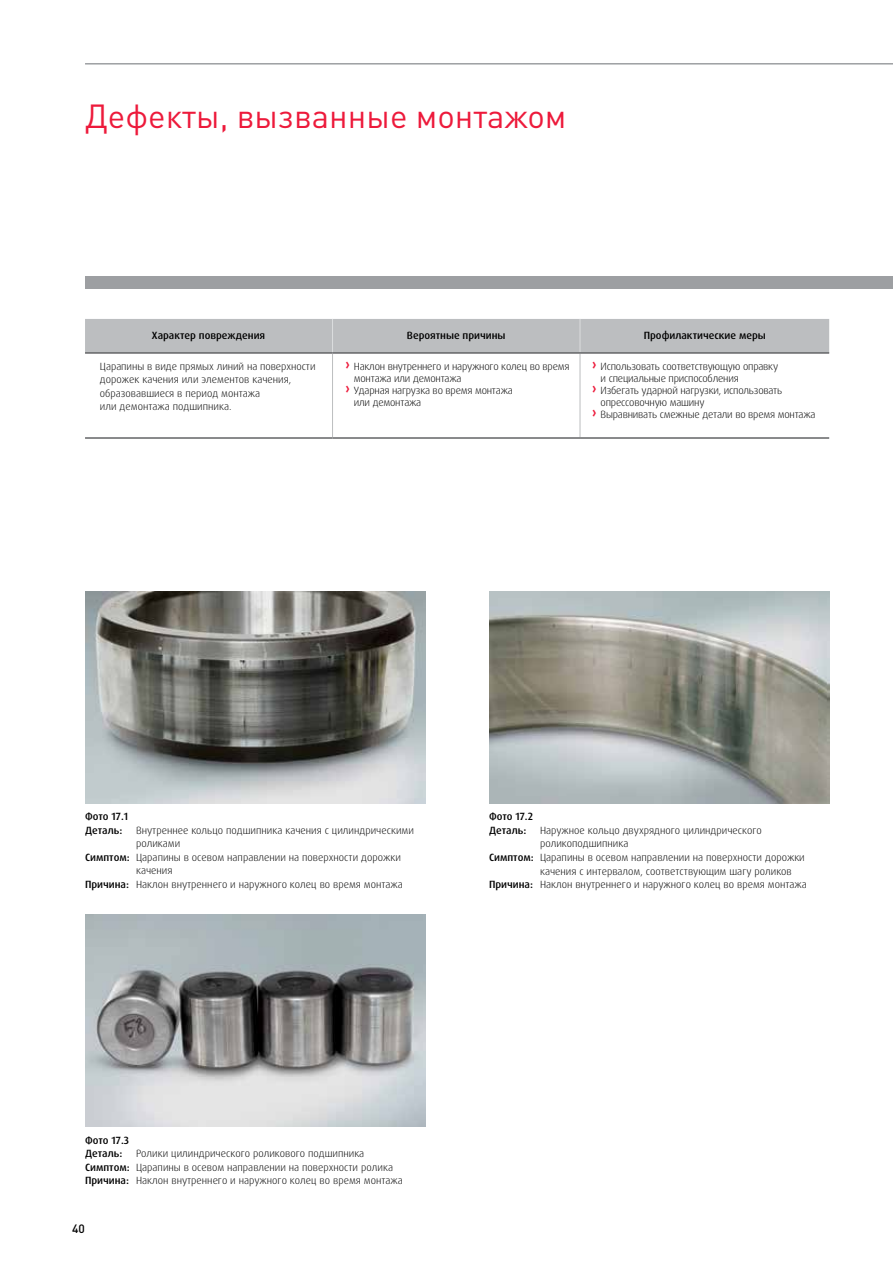
<style>
.page{position:relative;width:893px;height:1263px;background:#fff}
.page>*{position:absolute;margin:0;border:0;box-sizing:border-box;transform-origin:0 0}
.t1{font:33px "DIN Pro";color:#ed1a3b}
.t2{font:500 12px "DIN Pro";color:#000}
.t3{font:300 10.5px/13.5px "Dax Pro";color:#000}
.t4{font:300 10.5px "Dax Pro";letter-spacing:-.02em;color:#000}
.t5{font:500 10.5px/13.5px "Dax Pro";color:#000}
.s1{font-weight:700;font-size:14.25px;color:#ed1a3b}
.s2{font-weight:500}
</style>
<div class="page">
<div style="left:85px;top:319px;width:744px;height:33px;background:#bcbec0"></div>
<hr style="left:332px;top:354px;width:1px;height:83px;background:#bcbec0">
<hr style="left:580px;top:354px;width:1px;height:83px;background:#bcbec0">
<hr style="left:332px;top:319px;width:1px;height:33px;background:#dcddde">
<hr style="left:580px;top:319px;width:1px;height:33px;background:#dcddde">
<hr style="left:85px;top:352px;width:248px;height:2px;background:#636466">
<hr style="left:85px;top:437px;width:248px;height:2px;background:#636466">
<hr style="left:333px;top:352px;width:247px;height:2px;background:#636466">
<hr style="left:333px;top:437px;width:247px;height:2px;background:#636466">
<hr style="left:580px;top:352px;width:249px;height:2px;background:#636466">
<hr style="left:580px;top:437px;width:249px;height:2px;background:#636466">
<img style="left:85px;top:591px;width:340px;height:213px">
<img style="left:85px;top:914px;width:340px;height:213px">
<img style="left:489px;top:591px;width:340px;height:213px">
<hr style="left:85px;top:63px;width:808px;height:2px;background:#9d9fa2">
<div style="left:85px;top:276px;width:808px;height:13px;background:#9d9fa2"></div>
<h1 class="t1" style="left:85px;top:93px;width:483px">Дефекты, вызванные монтажом</h1>
<p class="t5" style="left:152px;top:329px;width:115px">Характер повреждения</p>
<p class="t5" style="left:407px;top:329px;width:100px">Вероятные причины</p>
<p class="t5" style="left:644px;top:329px;width:124px">Профилактические меры</p>
<p class="t3" style="left:100px;top:359px;width:217px">Царапины в виде прямых линий на поверхности дорожек качения или элементов качения, образовавшиеся в период монтажа<br>или демонтажа подшипника.</p>
<p class="t4" style="left:345px;top:359px;width:226px"><span class="s1">›</span> Наклон внутреннего и наружного колец во время</p>
<p class="t4" style="left:354px;top:371px;width:109px">монтажа или демонтажа</p>
<p class="t4" style="left:345px;top:383px;width:169px"><span class="s1">›</span> Ударная нагрузка во время монтажа</p>
<p class="t4" style="left:354px;top:395px;width:69px">или демонтажа</p>
<p class="t4" style="left:592px;top:359px;width:188px"><span class="s1">›</span> Использовать соответствующую оправку</p>
<p class="t4" style="left:601px;top:371px;width:140px">и специальные приспособления</p>
<p class="t4" style="left:592px;top:383px;width:192px"><span class="s1">›</span> Избегать ударной нагрузки, использовать</p>
<p class="t4" style="left:601px;top:395px;width:105px">опрессовочную машину</p>
<p class="t4" style="left:592px;top:407px;width:225px"><span class="s1">›</span> Выравнивать смежные детали во время монтажа</p>
<p class="t5" style="left:85px;top:810px;width:45px">Фото 17.1<br>Деталь:</p>
<p class="t3" style="left:136px;top:824px;width:279px">Внутреннее кольцо подшипника качения с цилиндрическими</p>
<p class="t3" style="left:136px;top:837px;width:46px">роликами</p>
<p class="t3" style="left:85px;top:851px;width:317px"><span class="s2">Симптом:</span> Царапины в осевом направлении на поверхности дорожки</p>
<p class="t3" style="left:136px;top:864px;width:38px">качения</p>
<p class="t3" style="left:85px;top:878px;width:319px"><span class="s2">Причина:</span> Наклон внутреннего и наружного колец во время монтажа</p>
<p class="t5" style="left:489px;top:810px;width:46px">Фото 17.2<br>Деталь:</p>
<p class="t3" style="left:540px;top:824px;width:223px">Наружное кольцо двухрядного цилиндрического</p>
<p class="t3" style="left:540px;top:837px;width:90px">роликоподшипника</p>
<p class="t3" style="left:489px;top:851px;width:317px"><span class="s2">Симптом:</span> Царапины в осевом направлении на поверхности дорожки</p>
<p class="t3" style="left:540px;top:864px;width:253px">качения с интервалом, соответствующим шагу роликов</p>
<p class="t3" style="left:489px;top:878px;width:319px"><span class="s2">Причина:</span> Наклон внутреннего и наружного колец во время монтажа</p>
<p class="t5" style="left:85px;top:1133px;width:45px">Фото 17.3<br>Деталь:</p>
<p class="t3" style="left:85px;top:1147px;width:319px;text-indent:51px">Ролики цилиндрического роликового подшипника<br><span class="s2">Симптом:</span> Царапины в осевом направлении на поверхности ролика<br><span class="s2">Причина:</span> Наклон внутреннего и наружного колец во время монтажа</p>
<p class="t2" style="left:72px;top:1221px;width:14px">40</p>
</div>
